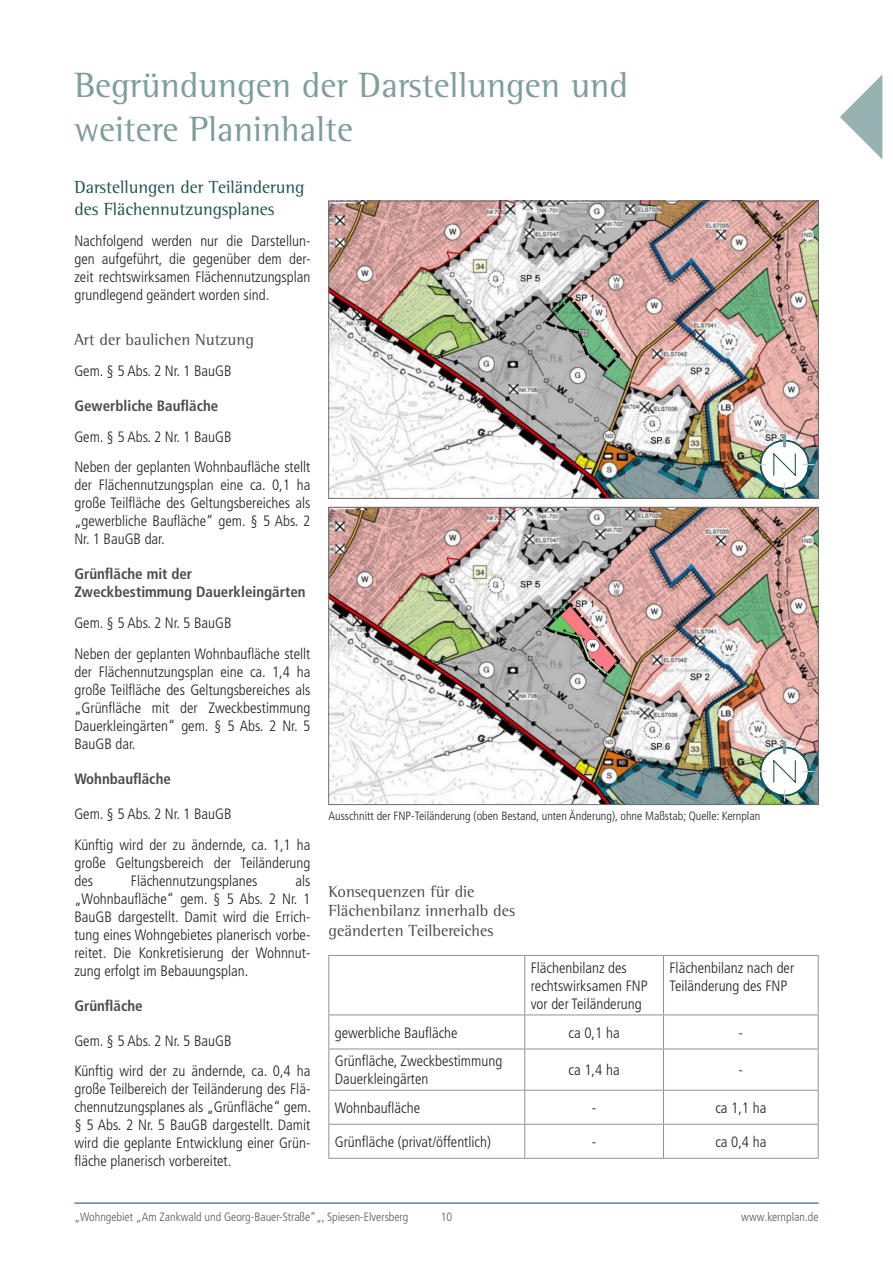
<style>
.page{position:relative;width:893px;height:1263px;background:#fff}
.page>*{position:absolute;margin:0;border:0;box-sizing:border-box;transform-origin:0 0}
.Headline{font:36px/43.2px "Rotis Semi Serif Std";color:#7e9d9d}
.Subline_1{font:18px/21.6px "Rotis Semi Serif Std";color:#1b5351}
.Subline_3{font:16.5px/19.8px "Rotis Semi Serif Std";color:#4b4c4d}
.Subline_2{font:16.5px "Rotis Semi Serif Std";color:#4b4c4d}
.Bodytext{font:300 condensed 15px/18px "Frutiger LT Pro";color:#231f20;text-align:justify}
.Subline_3-2{font:700 condensed 15px/18px "Frutiger LT Pro";color:#4b4c4d}
.Subline_3-3{font:300 condensed 15px "Frutiger LT Pro";color:#231f20}
.Bildunterschrift{font:300 condensed 12px "Frutiger LT Pro";color:#231f20}
.t1{font:300 condensed 12px "Frutiger LT Pro";color:#57585a}
</style>
<div class="page">
<svg style="left:840px;top:75px;width:42px;height:84px"></svg>
<hr style="left:74px;top:1203px;width:745px;height:1px;background:#00467e">
<svg style="left:329px;top:956px;width:489px;height:202px"></svg>
<hr style="left:328px;top:956px;width:1px;height:58px;background:#919295">
<hr style="left:328px;top:955px;width:197px;height:1px;background:#919295">
<hr style="left:524px;top:956px;width:1px;height:58px;background:#919295">
<hr style="left:525px;top:955px;width:138px;height:1px;background:#919295">
<hr style="left:663px;top:956px;width:1px;height:58px;background:#919295">
<hr style="left:663px;top:955px;width:156px;height:1px;background:#919295">
<hr style="left:818px;top:956px;width:1px;height:58px;background:#919295">
<hr style="left:328px;top:1015px;width:1px;height:33px;background:#919295">
<hr style="left:328px;top:1049px;width:1px;height:41px;background:#919295">
<hr style="left:328px;top:1090px;width:1px;height:34px;background:#919295">
<hr style="left:328px;top:1124px;width:1px;height:34px;background:#919295">
<hr style="left:328px;top:1014px;width:197px;height:1px;background:#919295">
<hr style="left:328px;top:1048px;width:197px;height:1px;background:#919295">
<hr style="left:524px;top:1015px;width:1px;height:33px;background:#919295">
<hr style="left:524px;top:1049px;width:1px;height:41px;background:#919295">
<hr style="left:524px;top:1090px;width:1px;height:34px;background:#919295">
<hr style="left:524px;top:1124px;width:1px;height:34px;background:#919295">
<hr style="left:525px;top:1014px;width:138px;height:1px;background:#919295">
<hr style="left:525px;top:1048px;width:138px;height:1px;background:#919295">
<hr style="left:663px;top:1015px;width:1px;height:33px;background:#919295">
<hr style="left:663px;top:1049px;width:1px;height:41px;background:#919295">
<hr style="left:663px;top:1090px;width:1px;height:34px;background:#919295">
<hr style="left:663px;top:1124px;width:1px;height:34px;background:#919295">
<hr style="left:663px;top:1014px;width:156px;height:1px;background:#919295">
<hr style="left:663px;top:1048px;width:156px;height:1px;background:#919295">
<hr style="left:818px;top:1015px;width:1px;height:33px;background:#919295">
<hr style="left:818px;top:1049px;width:1px;height:41px;background:#919295">
<hr style="left:818px;top:1090px;width:1px;height:34px;background:#919295">
<hr style="left:818px;top:1124px;width:1px;height:34px;background:#919295">
<hr style="left:328px;top:1090px;width:197px;height:1px;background:#919295">
<hr style="left:328px;top:1124px;width:197px;height:1px;background:#919295">
<hr style="left:328px;top:1158px;width:197px;height:1px;background:#919295">
<hr style="left:525px;top:1090px;width:138px;height:1px;background:#919295">
<hr style="left:525px;top:1124px;width:138px;height:1px;background:#919295">
<hr style="left:525px;top:1158px;width:138px;height:1px;background:#919295">
<hr style="left:663px;top:1090px;width:156px;height:1px;background:#919295">
<hr style="left:663px;top:1124px;width:156px;height:1px;background:#919295">
<hr style="left:663px;top:1158px;width:156px;height:1px;background:#919295">
<img style="left:330px;top:509px;width:487px;height:294px">
<div style="left:328px;top:507px;width:491px;height:298px;border:1px solid #6c6d70"></div>
<div style="left:761px;top:747px;width:47px;height:48px;background:#fff;border-radius:50%"></div>
<div style="left:760px;top:747px;width:49px;height:49px;border:2px solid #1b5351;border-radius:50%"></div>
<svg style="left:773px;top:760px;width:23px;height:23px"></svg>
<svg style="left:783px;top:742px;width:3px;height:11px"></svg>
<img style="left:330px;top:203px;width:487px;height:294px">
<div style="left:328px;top:201px;width:491px;height:298px;border:1px solid #6c6d70"></div>
<div style="left:761px;top:441px;width:47px;height:47px;background:#fff;border-radius:50%"></div>
<div style="left:760px;top:440px;width:49px;height:49px;border:2px solid #1b5351;border-radius:50%"></div>
<svg style="left:773px;top:453px;width:23px;height:23px"></svg>
<svg style="left:783px;top:435px;width:3px;height:11px"></svg>
<p class="Headline" style="left:74px;top:64px;width:555px">Begründungen der Darstellungen und weitere Planinhalte</p>
<p class="Subline_1" style="left:74px;top:177px;width:232px">Darstellungen der Teiländerung des Flächennutzungsplanes</p>
<p class="Bodytext" style="left:74px;top:232px;width:238px">Nachfolgend werden nur die Darstellun&shy;gen aufgeführt, die gegenüber dem der&shy;zeit rechtswirksamen Flächennutzungsplan grundlegend geändert worden sind.</p>
<p class="Subline_2" style="left:74px;top:330px;width:181px">Art der baulichen Nutzung</p>
<p class="Bodytext" style="left:74px;top:362px;width:159px">Gem. § 5 Abs. 2 Nr. 1 BauGB</p>
<p class="Subline_3-2" style="left:74px;top:397px;width:145px">Gewerbliche Baufläche</p>
<p class="Bodytext" style="left:74px;top:427px;width:159px">Gem. § 5 Abs. 2 Nr. 1 BauGB</p>
<p class="Bodytext" style="left:74px;top:458px;width:238px">Neben der geplanten Wohnbaufläche stellt der Flächennutzungsplan eine ca. 0,1 ha große Teilfläche des Geltungsbereiches als „gewerbliche Baufläche“ gem. § 5 Abs. 2<br>Nr. 1 BauGB dar.</p>
<p class="Subline_3-2" style="left:74px;top:565px;width:233px">Grünfläche mit der<br>Zweckbestimmung Dauerkleingärten</p>
<p class="Bodytext" style="left:74px;top:614px;width:159px">Gem. § 5 Abs. 2 Nr. 5 BauGB</p>
<p class="Bodytext" style="left:74px;top:645px;width:238px">Neben der geplanten Wohnbaufläche stellt der Flächennutzungsplan eine ca. 1,4 ha große Teilfläche des Geltungsbereiches als „Grünfläche mit der Zweckbestimmung Dauerkleingärten“ gem. § 5 Abs. 2 Nr. 5<br>BauGB dar.</p>
<p class="Subline_3-2" style="left:74px;top:770px;width:98px">Wohnbaufläche</p>
<p class="Subline_3-3" style="left:74px;top:805px;width:159px">Gem. § 5 Abs. 2 Nr. 1 BauGB</p>
<p class="Bodytext" style="left:74px;top:836px;width:238px">Künftig wird der zu ändernde, ca. 1,1 ha große Geltungsbereich der Teiländerung des</p>
<p class="Bildunterschrift" style="left:328px;top:809px;width:433px">Ausschnitt der FNP-Teiländerung (oben Bestand, unten Änderung), ohne Maßstab; Quelle: Kernplan</p>
<p class="Bodytext" style="left:74px;top:872px;width:238px;text-indent:221px">als „Wohnbaufläche“ gem. § 5 Abs. 2 Nr. 1<br>BauGB dargestellt. Damit wird die Errich&shy;tung eines Wohngebietes planerisch vorbe&shy;reitet. Die Konkretisierung der Wohnnut&shy;zung erfolgt im Bebauungsplan.</p>
<p class="Subline_3-2" style="left:74px;top:996px;width:70px">Grünfläche</p>
<p class="Subline_3-3" style="left:74px;top:1032px;width:159px">Gem. § 5 Abs. 2 Nr. 5 BauGB</p>
<p class="Bodytext" style="left:74px;top:1062px;width:238px">Künftig wird der zu ändernde, ca. 0,4 ha große Teilbereich der Teiländerung des Flä&shy;chennutzungsplanes als „Grünfläche“ gem. § 5 Abs. 2 Nr. 5 BauGB dargestellt. Damit wird die geplante Entwicklung einer Grün&shy;fläche planerisch vorbereitet.</p>
<p class="Bodytext" style="left:131px;top:872px;width:128px">Flächennutzungsplanes</p>
<p class="Subline_3" style="left:328px;top:881px;width:188px">Konsequenzen für die<br>Flächenbilanz innerhalb des geänderten Teilbereiches</p>
<p class="Bodytext" style="left:531px;top:959px;width:118px;text-align:left">Flächenbilanz des rechtswirksamen FNP vor der Teiländerung</p>
<p class="Bodytext" style="left:669px;top:959px;width:126px">Flächenbilanz nach der<br>Teiländerung des FNP</p>
<p class="Bodytext" style="left:335px;top:1023px;width:124px">gewerbliche Baufläche</p>
<p class="Bodytext" style="left:569px;top:1023px;width:53px">ca 0,1 ha</p>
<p class="Bodytext" style="left:739px;top:1023px;width:6px">-</p>
<p class="Bodytext" style="left:335px;top:1052px;width:169px">Grünfläche, Zweckbestimmung<br>Dauerkleingärten</p>
<p class="Bodytext" style="left:569px;top:1061px;width:53px">ca 1,4 ha</p>
<p class="Bodytext" style="left:739px;top:1061px;width:6px">-</p>
<p class="Bodytext" style="left:335px;top:1099px;width:87px">Wohnbaufläche</p>
<p class="Bodytext" style="left:592px;top:1099px;width:6px">-</p>
<p class="Bodytext" style="left:715px;top:1099px;width:53px">ca 1,1 ha</p>
<p class="Bodytext" style="left:335px;top:1133px;width:158px">Grünfläche (privat/öffentlich)</p>
<p class="Bodytext" style="left:592px;top:1133px;width:6px">-</p>
<p class="Bodytext" style="left:715px;top:1133px;width:53px">ca 0,4 ha</p>
<p class="t1" style="left:74px;top:1210px;width:336px">„Wohngebiet „Am Zankwald und Georg-Bauer-Straße“„, Spiesen-Elversberg</p>
<p class="t1" style="left:441px;top:1210px;width:13px">10</p>
<p class="t1" style="left:741px;top:1210px;width:79px">www.kernplan.de</p>
</div>
